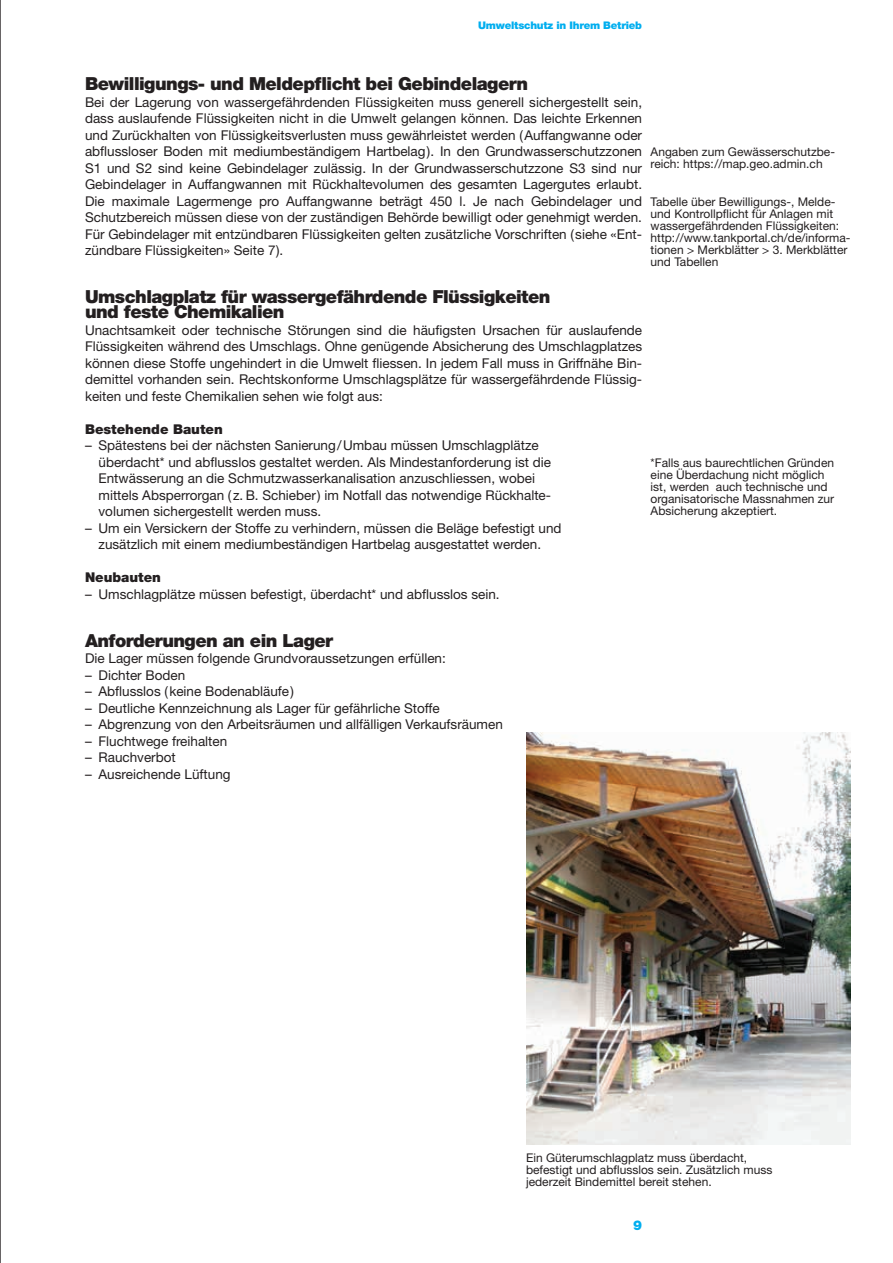
<style>
.page{position:relative;width:893px;height:1263px;background:#fff}
.page>*{position:absolute;margin:0;border:0;box-sizing:border-box;transform-origin:0 0}
.t1{font:900 18px/15px "Helvetica Neue";letter-spacing:-.03em;color:#231f20}
.t2{font:13.5px/16.5px "Helvetica Neue";color:#231f20;text-align:justify}
.t3{font:900 13.5px "Helvetica Neue";color:#231f20}
.t4{font:900 13.5px "Helvetica Neue";color:#00aeef}
.t5{font:12px/12px "Helvetica Neue";color:#231f20}
.t6{font:900 10.5px "Helvetica Neue";letter-spacing:-.02em;color:#00aeef}
</style>
<div class="page">
<img style="left:526px;top:732px;width:324px;height:412px">
<hr style="left:0;top:0;width:1px;height:1263px;background:#231f20">
<p class="t6" style="left:478px;top:19px;width:165px">Umweltschutz in Ihrem Betrieb</p>
<h1 class="t1" style="left:85px;top:76px;width:445px">Bewilligungs- und Meldepflicht bei Gebindelagern</h1>
<p class="t2" style="left:85px;top:94px;width:559px">Bei der Lagerung von wassergefährdenden Flüssigkeiten muss generell sichergestellt sein, dass auslaufende Flüssigkeiten nicht in die Umwelt gelangen können. Das leichte Erkennen und Zurückhalten von Flüssigkeitsverlusten muss gewährleistet werden (Auffangwanne oder abflussloser Boden mit mediumbeständigem Hartbelag). In den Grundwasserschutzzonen S1 und S2 sind keine Gebindelager zulässig. In der Grundwasserschutzzone S3 sind nur Gebindelager in Auffangwannen mit Rückhaltevolumen des gesamten Lagergutes erlaubt.<br>Die maximale Lagermenge pro Auffangwanne beträgt 450 l. Je nach Gebindelager und Schutzbereich müssen diese von der zuständigen Behörde bewilligt oder genehmigt werden.<br>Für Gebindelager mit entzündbaren Flüssigkeiten gelten zusätzliche Vorschriften (siehe «Ent‑ zündbare Flüssigkeiten» Seite 7).</p>
<h1 class="t1" style="left:85px;top:289px;width:467px">Umschlagplatz für wassergefährdende Flüssigkeiten und feste Chemikalien</h1>
<p class="t2" style="left:85px;top:322px;width:559px">Unachtsamkeit oder technische Störungen sind die häufigsten Ursachen für auslaufende Flüssigkeiten während des Umschlags. Ohne genügende Absicherung des Umschlagplatzes können diese Stoffe ungehindert in die Umwelt fliessen. In jedem Fall muss in Griffnähe Bin‑ demittel vorhanden sein. Rechtskonforme Umschlagsplätze für wassergefährdende Flüssig‑ keiten und feste Chemikalien sehen wie folgt aus:</p>
<p class="t3" style="left:85px;top:421px;width:139px">Bestehende Bauten</p>
<p class="t2" style="left:99px;top:437px;width:454px;text-align:left;text-indent:-14px">– Spätestens bei der nächsten Sanierung/Umbau müssen Umschlagplätze überdacht* und abflusslos gestaltet werden. Als Mindestanforderung ist die Entwässerung an die Schmutzwasserkanalisation anzuschliessen, wobei mittels Absperrorgan (z. B. Schieber) im Notfall das notwendige Rückhalte‑ volumen sichergestellt werden muss.</p>
<p class="t2" style="left:85px;top:520px;width:478px;text-align:center">– Um ein Versickern der Stoffe zu verhindern, müssen die Beläge befestigt und zusätzlich mit einem mediumbeständigen Hartbelag ausgestattet werden.</p>
<p class="t3" style="left:85px;top:569px;width:77px">Neubauten</p>
<p class="t2" style="left:85px;top:586px;width:416px">– Umschlagplätze müssen befestigt, überdacht* und abflusslos sein.</p>
<h1 class="t1" style="left:85px;top:633px;width:250px">Anforderungen an ein Lager</h1>
<p class="t2" style="left:85px;top:650px;width:362px">Die Lager müssen folgende Grundvoraussetzungen erfüllen:</p>
<p class="t2" style="left:85px;top:667px;width:102px">– Dichter Boden</p>
<p class="t2" style="left:85px;top:683px;width:210px">– Abflusslos (keine Bodenabläufe)</p>
<p class="t2" style="left:85px;top:700px;width:356px">– Deutliche Kennzeichnung als Lager für gefährliche Stoffe</p>
<p class="t2" style="left:85px;top:716px;width:419px">– Abgrenzung von den Arbeitsräumen und allfälligen Verkaufsräumen</p>
<p class="t2" style="left:85px;top:733px;width:144px">– Fluchtwege freihalten</p>
<p class="t2" style="left:85px;top:749px;width:92px">– Rauchverbot</p>
<p class="t2" style="left:85px;top:766px;width:147px">– Ausreichende Lüftung</p>
<p class="t5" style="left:651px;top:146px;width:186px">Angaben zum Gewässerschutzbe‑ reich: https://map.geo.admin.ch</p>
<p class="t5" style="left:651px;top:195px;width:201px">Tabelle über Bewilligungs-, Melde&shy;und Kontrollpflicht für Anlagen mit wassergefährdenden Flüssigkeiten: http://www.tankportal.ch/de/informa‑ tionen &gt; Merkblätter &gt; 3. Merkblätter und Tabellen</p>
<p class="t5" style="left:651px;top:457px;width:185px">*Falls aus baurechtlichen Gründen eine Überdachung nicht möglich ist, werden auch technische und organisatorische Massnahmen zur<br>Absicherung akzeptiert.</p>
<p class="t5" style="left:526px;top:1152px;width:248px">Ein Güterumschlagplatz muss überdacht, befestigt und abflusslos sein. Zusätzlich muss jederzeit Bindemittel bereit stehen.</p>
<p class="t4" style="left:633px;top:1217px;width:11px">9</p>
</div>
